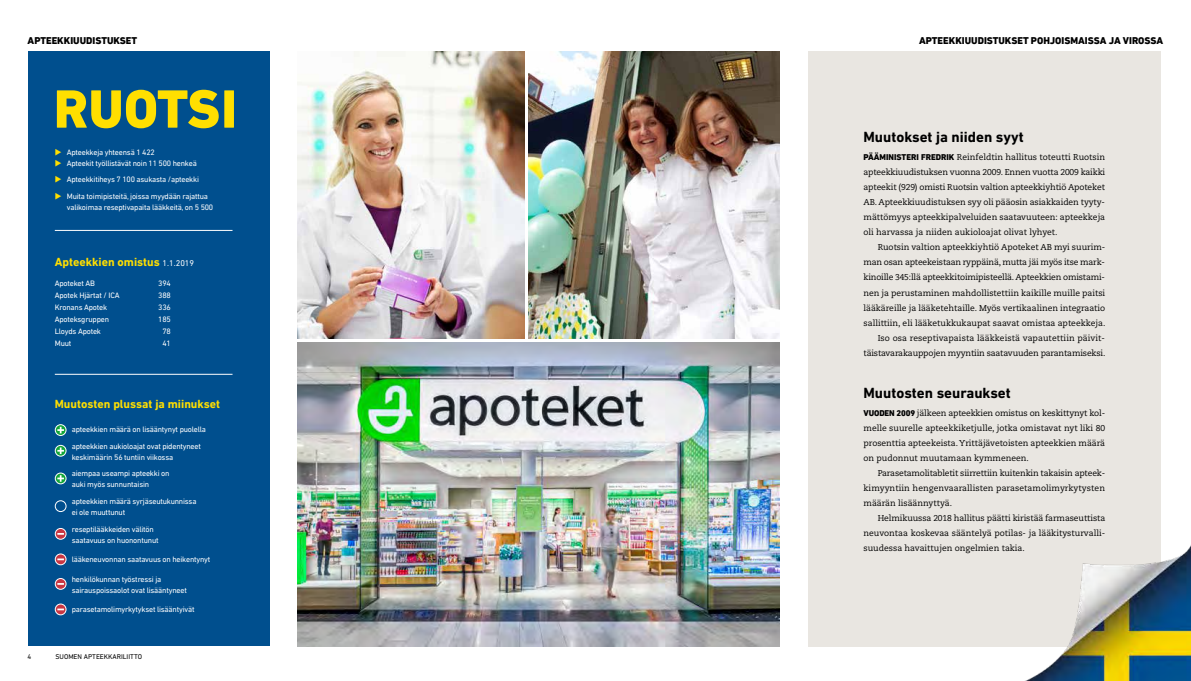
<style>
.page{position:relative;width:1191px;height:681px;background:#fff}
.page>*{position:absolute;margin:0;border:0;box-sizing:border-box;transform-origin:0 0}
.t1{font:800 54.8px "DIN Next LT Pro";color:#ffdf00}
.t2{font:700 15px "DIN Next LT Pro";color:#000}
.t3{font:700 12px "DIN Next LT Pro";color:#ffdf00}
.t4{font:800 10px "DIN Next LT Pro";color:#000}
.t5{font:8.5px/15px "Caecilia LT Std";color:#000;text-align:justify}
.t6{font:8px/16.7px "DIN Next LT Pro";letter-spacing:-.025em;color:#fff}
.t7{font:7px "DIN Next LT Pro";color:#000}
.s1{color:#ffdf00}
.s2{font-weight:400;font-size:8.5px;color:#fff}
.s3{font-family:"DIN Next LT Pro";font-weight:800}
</style>
<div class="page">
<div style="left:808px;top:51px;width:352px;height:595px;background:#e9e6e1"></div>
<img style="left:528px;top:51px;width:252px;height:288px">
<img style="left:298px;top:342px;width:482px;height:303px">
<img style="left:298px;top:51px;width:226px;height:287px">
<div style="left:28px;top:51px;width:241px;height:594px;background:#004f8e"></div>
<div style="left:55px;top:424px;width:11px;height:11px;border:1px solid #fff;border-radius:50%"></div>
<svg style="left:57px;top:426px;width:7px;height:7px"></svg>
<div style="left:55px;top:444px;width:11px;height:12px;border:1px solid #fff;border-radius:50%"></div>
<svg style="left:57px;top:447px;width:7px;height:7px"></svg>
<svg style="left:55px;top:473px;width:11px;height:10px"></svg>
<div style="left:55px;top:472px;width:11px;height:12px;border:1px solid #fff;border-radius:50%"></div>
<svg style="left:57px;top:475px;width:7px;height:6px"></svg>
<div style="left:55px;top:500px;width:11px;height:11px;border:1px solid #fff;border-radius:50%"></div>
<svg style="left:55px;top:528px;width:11px;height:11px"></svg>
<div style="left:55px;top:527px;width:11px;height:12px;border:1px solid #fff;border-radius:50%"></div>
<svg style="left:57px;top:532px;width:7px;height:2px"></svg>
<svg style="left:55px;top:553px;width:11px;height:11px"></svg>
<div style="left:55px;top:553px;width:11px;height:12px;border:1px solid #fff;border-radius:50%"></div>
<svg style="left:57px;top:558px;width:7px;height:2px"></svg>
<svg style="left:55px;top:578px;width:11px;height:11px"></svg>
<div style="left:55px;top:577px;width:11px;height:12px;border:1px solid #fff;border-radius:50%"></div>
<svg style="left:57px;top:582px;width:7px;height:2px"></svg>
<svg style="left:55px;top:603px;width:11px;height:11px"></svg>
<div style="left:55px;top:603px;width:11px;height:12px;border:1px solid #fff;border-radius:50%"></div>
<svg style="left:57px;top:608px;width:7px;height:2px"></svg>
<hr style="left:55px;top:230px;width:177px;height:1px;background:#fff">
<hr style="left:55px;top:374px;width:177px;height:1px;background:#fff">
<img style="left:1001px;top:499px;width:190px;height:181px">
<p class="t4" style="left:28px;top:34px;width:111px">APTEEKKIUUDISTUKSET</p>
<h1 class="t1" style="left:54px;top:77px;width:185px">RUOTSI</h1>
<p class="t6" style="left:55px;top:143px;width:101px"><span class="s1">◆</span> Apteekkeja yhteensä 1 422</p>
<p class="t6" style="left:55px;top:154px;width:143px"><span class="s1">◆</span> Apteekit työllistävät noin 11 500 henkeä</p>
<p class="t6" style="left:55px;top:171px;width:146px"><span class="s1">◆</span> Apteekkitiheys 7 100 asukasta /apteekki</p>
<p class="t6" style="left:67px;top:191px;width:148px;line-height:11px;text-indent:-12px"><span class="s1">◆</span> Muita toimipisteitä, joissa myydään rajattua valikoimaa reseptivapaita lääkkeitä, on 5 500</p>
<h3 class="t3" style="left:55px;top:254px;width:141px">Apteekkien omistus <span class="s2">1.1.2019</span></h3>
<p class="t6" style="left:55px;top:275px;width:42px">Apoteket AB</p>
<p class="t6" style="left:158px;top:275px;width:14px">394</p>
<p class="t6" style="left:55px;top:287px;width:66px">Apotek Hjärtat / ICA</p>
<p class="t6" style="left:158px;top:287px;width:14px">388</p>
<p class="t6" style="left:55px;top:299px;width:54px">Kronans Apotek</p>
<p class="t6" style="left:158px;top:299px;width:14px">336</p>
<p class="t6" style="left:55px;top:311px;width:56px">Apoteksgruppen</p>
<p class="t6" style="left:158px;top:311px;width:14px">185</p>
<p class="t6" style="left:55px;top:323px;width:48px">Lloyds Apotek</p>
<p class="t6" style="left:162px;top:323px;width:10px">78</p>
<p class="t6" style="left:55px;top:335px;width:18px">Muut</p>
<p class="t6" style="left:162px;top:335px;width:10px">41</p>
<h3 class="t3" style="left:55px;top:396px;width:167px">Muutosten plussat ja miinukset</h3>
<p class="t6" style="left:72px;top:420px;width:136px">apteekkien määrä on lisääntynyt puolella apteekkien aukioloajat ovat pidentyneet</p>
<p class="t6" style="left:72px;top:448px;width:103px">keskimäärin 56 tuntiin viikossa aiempaa useampi apteekki on</p>
<p class="t6" style="left:72px;top:476px;width:126px">auki myös sunnuntaisin<br>apteekkien määrä syrjäseutukunnissa</p>
<p class="t6" style="left:72px;top:503px;width:83px">ei ole muuttunut reseptilääkkeiden välitön</p>
<p class="t6" style="left:72px;top:531px;width:88px">saatavuus on huonontunut</p>
<p class="t6" style="left:72px;top:551px;width:140px">lääkeneuvonnan saatavuus on heikentynyt</p>
<p class="t6" style="left:72px;top:573px;width:117px;line-height:11px">henkilökunnan työstressi ja sairauspoissaolot ovat lisääntyneet</p>
<p class="t6" style="left:72px;top:601px;width:124px">parasetamolimyrkytykset lisääntyivät</p>
<p class="t7" style="left:28px;top:652px;width:5px">4</p>
<p class="t7" style="left:55px;top:652px;width:88px">SUOMEN APTEEKKARILIITTO</p>
<p class="t4" style="left:919px;top:34px;width:246px">APTEEKKIUUDISTUKSET POHJOISMAISSA JA VIROSSA</p>
<h2 class="t2" style="left:863px;top:128px;width:162px">Muutokset ja niiden syyt</h2>
<p class="t5" style="left:863px;top:150px;width:243px"><span class="s3">PÄÄMINISTERI FREDRIK</span> Reinfeldtin hallitus toteutti Ruotsin apteekkiuudistuksen vuonna 2009. Ennen vuotta 2009 kaikki apteekit (929) omisti Ruotsin valtion apteekkiyhtiö Apoteket AB. Apteekkiuudistuksen syy oli pääosin asiakkaiden tyyty&shy;mättömyys apteekkipalveluiden saatavuuteen: apteekkeja oli harvassa ja niiden aukioloajat olivat lyhyet.</p>
<p class="t5" style="left:863px;top:240px;width:243px;text-align:right">Ruotsin valtion apteekkiyhtiö Apoteket AB myi suurim&shy;man osan apteekeistaan ryppäinä, mutta jäi myös itse mark&shy;kinoille 345:llä apteekkitoimipisteellä. Apteekkien omistami&shy;nen ja perustaminen mahdollistettiin kaikille muille paitsi lääkäreille ja lääketehtaille. Myös vertikaalinen integraatio sallittiin, eli lääketukkukaupat saavat omistaa apteekkeja.<br>Iso osa reseptivapaista lääkkeistä vapautettiin päivit&shy;täistavarakauppojen myyntiin saatavuuden parantamiseksi.</p>
<h2 class="t2" style="left:863px;top:383px;width:149px">Muutosten seuraukset</h2>
<p class="t5" style="left:863px;top:405px;width:243px"><span class="s3">VUODEN 2009</span> jälkeen apteekkien omistus on keskittynyt kol&shy;melle suurelle apteekkiketjulle, jotka omistavat nyt liki 80 prosenttia apteekeista. Yrittäjävetoisten apteekkien määrä on pudonnut muutamaan kymmeneen.</p>
<p class="t5" style="left:863px;top:465px;width:243px;text-indent:14px">Parasetamolitabletit siirrettiin kuitenkin takaisin apteek&shy;kimyyntiin hengenvaarallisten parasetamolimyrkytysten määrän lisäännyttyä.</p>
<p class="t5" style="left:863px;top:510px;width:243px;text-indent:14px">Helmikuussa 2018 hallitus päätti kiristää farmaseuttista neuvontaa koskevaa sääntelyä potilas- ja lääkitysturvalli&shy;suudessa havaittujen ongelmien takia.</p>
</div>
